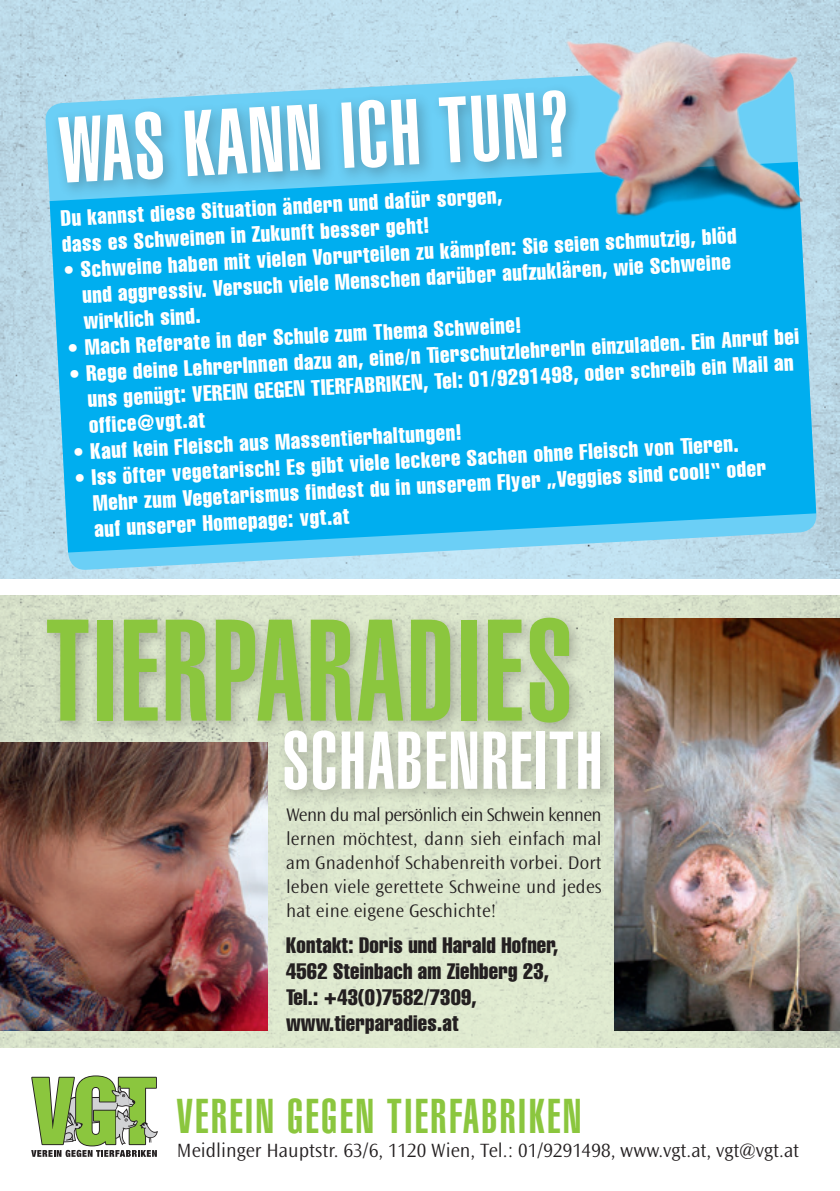
<style>
.page{position:relative;width:840px;height:1191px;background:#fff}
.page>*{position:absolute;margin:0;border:0;box-sizing:border-box;transform-origin:0 0}
.t1{font:900 extra-condensed 141.8px "Helvetica";letter-spacing:.02em;color:#8bc63e}
.t2{font:900 extra-condensed 91.8px "Helvetica";color:#fff}
.t3{font:900 extra-condensed 80.4px "Helvetica";letter-spacing:.02em;color:#fff}
.t4{font:900 extra-condensed 48px "Helvetica";letter-spacing:.05em;color:#8bc63e}
.t5{font:extra-condensed 22px/26px "Helvetica";color:#fff}
.t6{font:extra-condensed 22px/26px "Helvetica";letter-spacing:.01em;color:#231f20}
.t7{font:300 20px "Ocean Sans Std";color:#231f20}
.t8{font:300 19px/24px "Ocean Sans Std";letter-spacing:.01em;color:#231f20;text-align:justify}
</style>
<div class="page">
<img style="left:0;top:0;width:839px;height:578px">
<svg style="left:31px;top:1075px;width:127px;height:82px"></svg>
<img style="left:0;top:595px;width:839px;height:452px">
<img style="left:0;top:742px;width:267px;height:288px">
<img style="left:614px;top:619px;width:225px;height:411px">
<svg style="left:45px;top:65px;width:771px;height:505px;fill:#bfdff0"></svg>
<div style="left:50px;top:82px;width:531px;height:117px;background:#231f20;opacity:.3"></div>
<svg style="left:50px;top:162px;width:765px;height:390px;fill:#00aeef"></svg>
<div style="left:39px;top:609px;width:546px;height:130px;background:#231f20;opacity:.3"></div>
<div style="left:276px;top:723px;width:340px;height:83px;background:#231f20;opacity:.3"></div>
<img style="left:533px;top:0;width:305px;height:260px">
<h2 class="t2" style="left:56px;top:98px;width:513px;rotate:-3deg">WAS KANN ICH TUN?</h2>
<p class="t5" style="left:60px;top:205px;width:443px;rotate:-3deg">Du kannst diese Situation ändern und dafür sorgen, dass es Schweinen in Zukunft besser geht!</p>
<p class="t5" style="left:80px;top:256px;width:657px;text-indent:-17px;rotate:-3deg">• Schweine haben mit vielen Vorurteilen zu kämpfen: Sie seien schmutzig, blöd und aggressiv. Versuch viele Menschen darüber aufzuklären, wie Schweine wirklich sind.</p>
<p class="t5" style="left:67px;top:335px;width:455px;rotate:-3deg">• Mach Referate in der Schule zum Thema Schweine!</p>
<p class="t5" style="left:86px;top:360px;width:714px;text-indent:-17px;rotate:-3deg">• Rege deine LehrerInnen dazu an, eine/n TierschutzlehrerIn einzuladen. Ein Anruf bei uns genügt: VEREIN GEGEN TIERFABRIKEN, Tel: 01/9291498, oder schreib ein Mail an office@vgt.at</p>
<p class="t5" style="left:72px;top:439px;width:390px;rotate:-3deg">• Kauf kein Fleisch aus Massentierhaltungen!</p>
<p class="t5" style="left:91px;top:464px;width:675px;text-indent:-17px;rotate:-3deg">• Iss öfter vegetarisch! Es gibt viele leckere Sachen ohne Fleisch von Tieren.<br>Mehr zum Vegetarismus findest du in unserem Flyer „Veggies sind cool!“ oder auf unserer Homepage: vgt.at</p>
<h1 class="t1" style="left:45px;top:589px;width:529px">TIERPARADIES</h1>
<h3 class="t3" style="left:282px;top:714px;width:321px">SCHABENREITH</h3>
<p class="t8" style="left:286px;top:802px;width:317px">Wenn du mal persönlich ein Schwein kennen lernen möchtest, dann sieh einfach mal am Gnadenhof Schabenreith vorbei. Dort leben viele gerettete Schweine und jedes hat eine eigene Geschichte!</p>
<p class="t6" style="left:286px;top:931px;width:274px">Kontakt: Doris und Harald Hofner,<br>4562 Steinbach am Ziehberg 23,<br>Tel.: +43(0)7582/7309, www.tierparadies.at</p>
<h3 class="t4" style="left:177px;top:1088px;width:406px">VEREIN GEGEN TIERFABRIKEN</h3>
<p class="t7" style="left:177px;top:1139px;width:623px">Meidlinger Hauptstr. 63/6, 1120 Wien, Tel.: 01/9291498, www.vgt.at, vgt@vgt.at</p>
</div>
